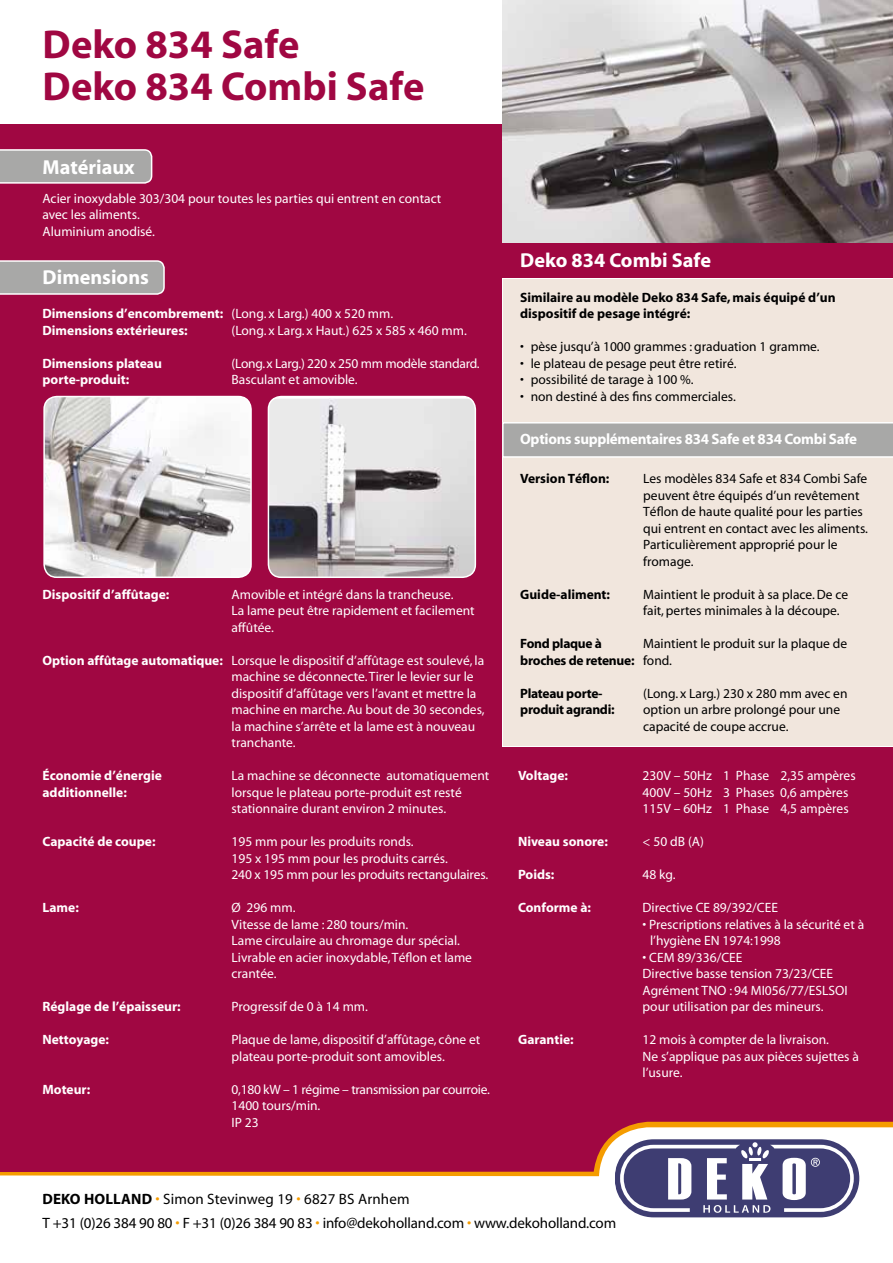
<style>
.page{position:relative;width:893px;height:1263px;background:#fff}
.page>*{position:absolute;margin:0;border:0;box-sizing:border-box;transform-origin:0 0}
.t1{font:700 40.5px/42px "Myriad";color:#a00742}
.t2{font:700 20.25px "Myriad";color:#fff}
.t3{font:15px/24px "Myriad";letter-spacing:-.01em;color:#000}
.t4{font:700 15px "Myriad";letter-spacing:-.02em;color:#fff}
.t5{font:13.5px/16.5px "Myriad";color:#fff}
.t6{font:13.5px/16.5px "Myriad";color:#000}
.t7{font:700 13.5px/16.5px "Myriad";color:#fff}
.t8{font:700 13.5px/16.5px "Myriad";color:#000}
.t9{font:13.5px/16.5px "Myriad";letter-spacing:-.02em;color:#fff}
.t10{font:700 13.5px "Myriad";letter-spacing:-.02em;color:#000}
.s1{font-weight:400}
.s2{font-weight:700}
.s3{color:#f59c00}
</style>
<div class="page">
<div style="left:485px;top:747px;width:408px;height:140px;background:#a00742"></div>
<div style="left:0;top:125px;width:502px;height:751px;background:#a00742"></div>
<div style="left:0;top:870px;width:893px;height:304px;background:#a00742"></div>
<div style="left:503px;top:279px;width:390px;height:467px;background:#f1e6dd"></div>
<img style="left:503px;top:0;width:390px;height:243px">
<div style="left:503px;top:244px;width:390px;height:34px;background:#a00742"></div>
<svg style="left:503px;top:422px;width:390px;height:36px;background:#b0b0af"></svg>
<svg style="left:0;top:1121px;width:893px;height:97px"></svg>
<div style="left:614px;top:1134px;width:262px;height:90px;border:1px solid #fff;border-radius:42px"></div>
<svg style="left:0;top:149px;width:152px;height:35px;background:#afacad"></svg>
<svg style="left:0;top:260px;width:165px;height:35px;background:#afacac"></svg>
<img style="left:44px;top:396px;width:207px;height:181px">
<div style="left:43px;top:396px;width:209px;height:182px;border:2px solid #fff;border-radius:13px"></div>
<img style="left:268px;top:399px;width:207px;height:178px">
<div style="left:268px;top:396px;width:208px;height:182px;border:2px solid #fff;border-radius:13px"></div>
<h1 class="t1" style="left:43px;top:25px;width:383px">Deko 834 Safe<br>Deko 834 Combi Safe</h1>
<h2 class="t2" style="left:43px;top:156px;width:94px">Matériaux</h2>
<p class="t5" style="left:43px;top:190px;width:400px">Acier inoxydable 303/304 pour toutes les parties qui entrent en contact avec les aliments.<br>Aluminium anodisé.</p>
<h2 class="t2" style="left:43px;top:267px;width:108px">Dimensions</h2>
<p class="t7" style="left:43px;top:306px;width:352px">Dimensions d’encombrement: <span class="s1">(Long. x Larg.) 400 x 520 mm.<br></span>Dimensions extérieures:</p>
<p class="t5" style="left:232px;top:322px;width:237px">(Long. x Larg. x Haut.) 625 x 585 x 460 mm.</p>
<p class="t7" style="left:43px;top:355px;width:121px">Dimensions plateau</p>
<p class="t9" style="left:232px;top:355px;width:250px">(Long. x Larg.) 220 x 250 mm modèle standard.</p>
<p class="t7" style="left:43px;top:372px;width:88px">porte-produit:</p>
<p class="t5" style="left:232px;top:372px;width:128px">Basculant et amovible.</p>
<p class="t7" style="left:43px;top:586px;width:128px">Dispositif d’affûtage:</p>
<p class="t5" style="left:232px;top:586px;width:245px">Amovible et intégré dans la trancheuse.<br>La lame peut être rapidement et facilement affûtée.</p>
<p class="t5" style="left:232px;top:652px;width:255px;text-indent:-189px"><span class="s2">Option affûtage automatique:</span> Lorsque le dispositif d’affûtage est soulevé, la machine se déconnecte. Tirer le levier sur le dispositif d’affûtage vers l’avant et mettre la machine en marche. Au bout de 30 secondes, la machine s’arrête et la lame est à nouveau tranchante.</p>
<p class="t7" style="left:43px;top:768px;width:121px">Économie d’énergie</p>
<p class="t5" style="left:232px;top:768px;width:259px">La machine se déconnecte automatiquement</p>
<p class="t7" style="left:43px;top:784px;width:86px">additionnelle:</p>
<p class="t5" style="left:232px;top:784px;width:232px">lorsque le plateau porte-produit est resté stationnaire durant environ 2 minutes.</p>
<p class="t7" style="left:43px;top:834px;width:115px">Capacité de coupe:</p>
<p class="t5" style="left:232px;top:834px;width:258px">195 mm pour les produits ronds.<br>195 x 195 mm pour les produits carrés.<br>240 x 195 mm pour les produits rectangulaires.</p>
<p class="t7" style="left:43px;top:900px;width:38px">Lame:</p>
<p class="t5" style="left:232px;top:900px;width:242px">Ø 296 mm.<br>Vitesse de lame : 280 tours/min.<br>Lame circulaire au chromage dur spécial.<br>Livrable en acier inoxydable, Téflon et lame crantée.</p>
<p class="t7" style="left:43px;top:999px;width:140px">Réglage de l’épaisseur:</p>
<p class="t5" style="left:232px;top:999px;width:138px">Progressif de 0 à 14 mm.</p>
<p class="t7" style="left:43px;top:1032px;width:68px">Nettoyage:</p>
<p class="t5" style="left:232px;top:1032px;width:250px">Plaque de lame, dispositif d’affûtage, cône et plateau porte-produit sont amovibles.</p>
<p class="t7" style="left:43px;top:1081px;width:49px">Moteur:</p>
<p class="t9" style="left:232px;top:1081px;width:260px">0,180 kW – 1 régime – transmission par courroie.<br>1400 tours/min.<br>IP 23</p>
<h2 class="t2" style="left:520px;top:249px;width:192px">Deko 834 Combi Safe</h2>
<p class="t8" style="left:520px;top:289px;width:317px">Similaire au modèle Deko 834 Safe,mais équipé d’un dispositif de pesage intégré:</p>
<p class="t6" style="left:520px;top:339px;width:301px">• pèse jusqu’à 1000 grammes : graduation 1 gramme.</p>
<p class="t6" style="left:520px;top:355px;width:218px">• le plateau de pesage peut être retiré.</p>
<p class="t6" style="left:520px;top:372px;width:175px">• possibilité de tarage à 100 %.</p>
<p class="t6" style="left:520px;top:388px;width:217px">• non destiné à des fins commerciales.</p>
<p class="t4" style="left:520px;top:431px;width:338px">Options supplémentaires 834 Safe et 834 Combi Safe</p>
<p class="t8" style="left:520px;top:471px;width:91px">Version Téflon:</p>
<p class="t6" style="left:643px;top:471px;width:226px">Les modèles 834 Safe et 834 Combi Safe peuvent être équipés d’un revêtement Téflon de haute qualité pour les parties qui entrent en contact avec les aliments.<br>Particulièrement approprié pour le fromage.</p>
<p class="t8" style="left:520px;top:586px;width:91px">Guide-aliment:</p>
<p class="t6" style="left:643px;top:586px;width:207px">Maintient le produit à sa place. De ce fait, pertes minimales à la découpe.</p>
<p class="t10" style="left:520px;top:636px;width:83px">Fond plaque à</p>
<p class="t6" style="left:520px;top:636px;width:328px;text-indent:123px">Maintient le produit sur la plaque de <span class="s2">broches de retenue:</span> fond.</p>
<p class="t10" style="left:520px;top:686px;width:84px">Plateau porte-</p>
<p class="t6" style="left:643px;top:685px;width:206px">(Long. x Larg.) 230 x 280 mm avec en</p>
<p class="t10" style="left:520px;top:702px;width:96px">produit agrandi:</p>
<p class="t6" style="left:643px;top:702px;width:199px">option un arbre prolongé pour une capacité de coupe accrue.</p>
<p class="t7" style="left:518px;top:768px;width:51px">Voltage:</p>
<p class="t5" style="left:643px;top:768px;width:215px">230V – 50Hz 1 Phase 2,35 ampères<br>400V – 50Hz 3 Phases 0,6 ampères<br>115V – 60Hz 1 Phase 4,5 ampères</p>
<p class="t7" style="left:518px;top:834px;width:91px">Niveau sonore:</p>
<p class="t5" style="left:643px;top:834px;width:63px">&lt; 50 dB (A)</p>
<p class="t7" style="left:518px;top:867px;width:38px">Poids:</p>
<p class="t5" style="left:643px;top:867px;width:35px">48 kg.</p>
<p class="t7" style="left:518px;top:900px;width:74px">Conforme à:</p>
<p class="t5" style="left:643px;top:900px;width:137px">Directive CE 89/392/CEE</p>
<p class="t5" style="left:650px;top:916px;width:216px;text-indent:-8px">• Prescriptions relatives à la sécurité et à l’hygiène EN 1974:1998</p>
<p class="t5" style="left:643px;top:949px;width:207px">• CEM 89/336/CEE<br>Directive basse tension 73/23/CEE<br>Agrément TNO : 94 MI056/77/ESLSOI pour utilisation par des mineurs.</p>
<p class="t7" style="left:518px;top:1032px;width:57px">Garantie:</p>
<p class="t5" style="left:643px;top:1032px;width:218px">12 mois à compter de la livraison.<br>Ne s’applique pas aux pièces sujettes à l’usure.</p>
<p class="t3" style="left:43px;top:1188px;width:575px"><span class="s2">DEKO HOLLAND</span> <span class="s3">•</span> Simon Stevinweg 19 <span class="s3">•</span> 6827 BS Arnhem<br>T +31 (0)26 384 90 80 <span class="s3">•</span> F +31 (0)26 384 90 83 <span class="s3">•</span> info@dekoholland.com <span class="s3">•</span> www.dekoholland.com</p>
</div>
